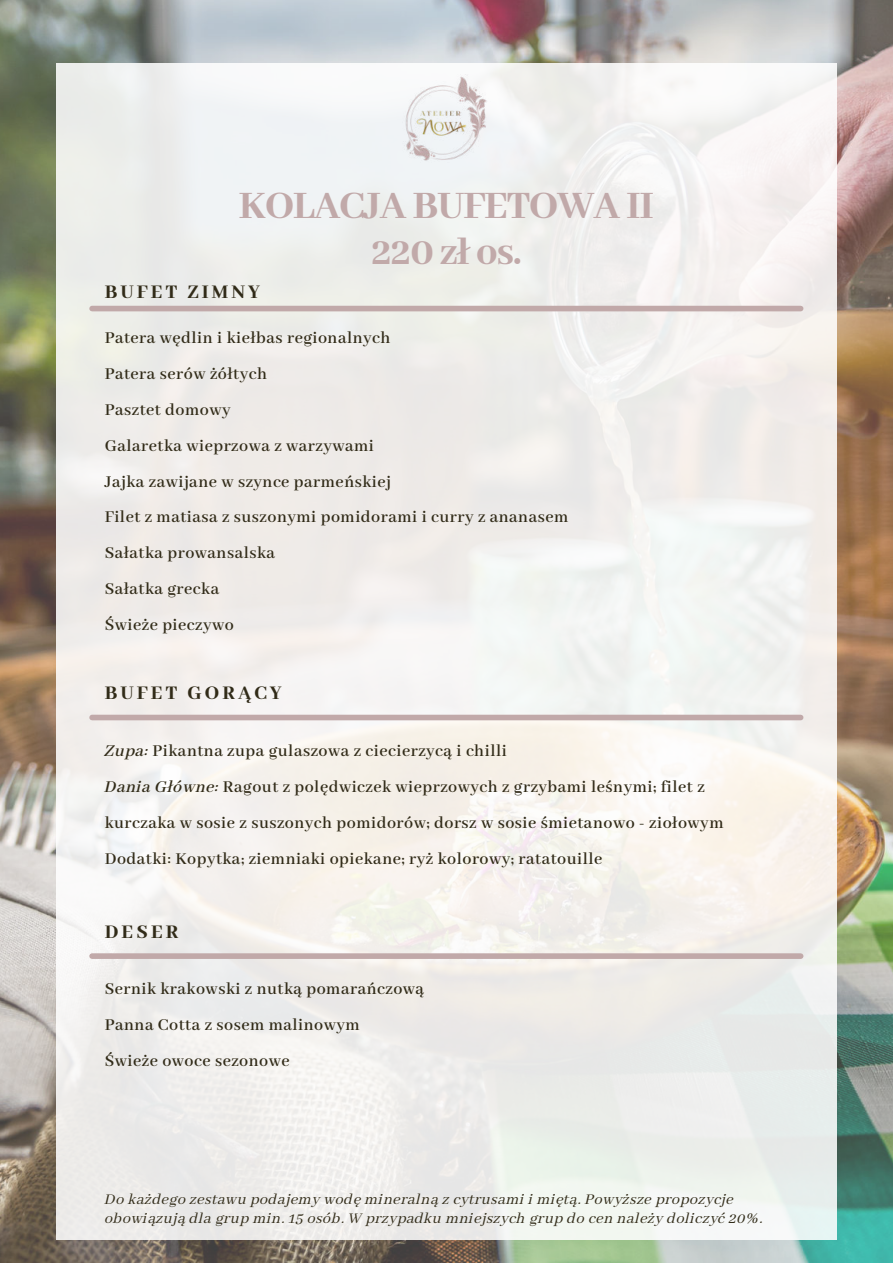
<style>
.page{position:relative;width:893px;height:1264px;background:#fff}
.page>*{position:absolute;margin:0;border:0;box-sizing:border-box;transform-origin:0 0}
.t1{font:800 42.3px/46px "Abhaya Libre";letter-spacing:-.02em;color:#c1a9a9;text-align:center}
.t2{font:800 21px "Abhaya Libre";letter-spacing:.15em;color:#312b18}
.t3{font:600 18px/36px "Abhaya Libre";letter-spacing:.025em;color:#312b18}
.t4{font:16.5px/19px "CA Generated";letter-spacing:.025em;color:#312b18}
.s1{font-family:"CA Generated";font-weight:400}
</style>
<div class="page">
<img style="left:0;top:0;width:892px;height:1262px">
<div style="left:56px;top:64px;width:780px;height:1175px;background:linear-gradient(to right,#efeeeb,#f2f1ee)"></div>
<div style="left:92px;top:306px;width:708px;height:5px;background:#c1a9a9"></div>
<div style="left:92px;top:714px;width:708px;height:6px;background:#c1a9a9"></div>
<div style="left:92px;top:953px;width:708px;height:5px;background:#c1a9a9"></div>
<img style="left:384px;top:75px;width:125px;height:87px">
<h1 class="t1" style="left:239px;top:184px;width:416px">KOLACJA BUFETOWA II<br>220 zł os.</h1>
<p class="t2" style="left:105px;top:280px;width:157px">BUFET ZIMNY</p>
<p class="t3" style="left:105px;top:320px;width:465px">Patera wędlin i kiełbas regionalnych<br>Patera serów żółtych<br>Pasztet domowy<br>Galaretka wieprzowa z warzywami<br>Jajka zawijane w szynce parmeńskiej<br>Filet z matiasa z suszonymi pomidorami i curry z ananasem<br>Sałatka prowansalska<br>Sałatka grecka<br>Świeże pieczywo</p>
<p class="t2" style="left:105px;top:681px;width:178px">BUFET GORĄCY</p>
<p class="t3" style="left:105px;top:733px;width:620px"><span class="s1">Zupa:</span> Pikantna zupa gulaszowa z ciecierzycą i chilli<br><span class="s1">Dania Główne:</span> Ragout z polędwiczek wieprzowych z grzybami leśnymi; filet z kurczaka w sosie z suszonych pomidorów; dorsz w sosie śmietanowo - ziołowym Dodatki: Kopytka; ziemniaki opiekane; ryż kolorowy; ratatouille</p>
<p class="t2" style="left:105px;top:920px;width:75px">DESER</p>
<p class="t3" style="left:105px;top:971px;width:321px">Sernik krakowski z nutką pomarańczową<br>Panna Cotta z sosem malinowym<br>Świeże owoce sezonowe</p>
<p class="t4" style="left:105px;top:1189px;width:659px">Do każdego zestawu podajemy wodę mineralną z cytrusami i miętą. Powyższe propozycje obowiązują dla grup min. 15 osób. W przypadku mniejszych grup do cen należy doliczyć 20%.</p>
</div>
